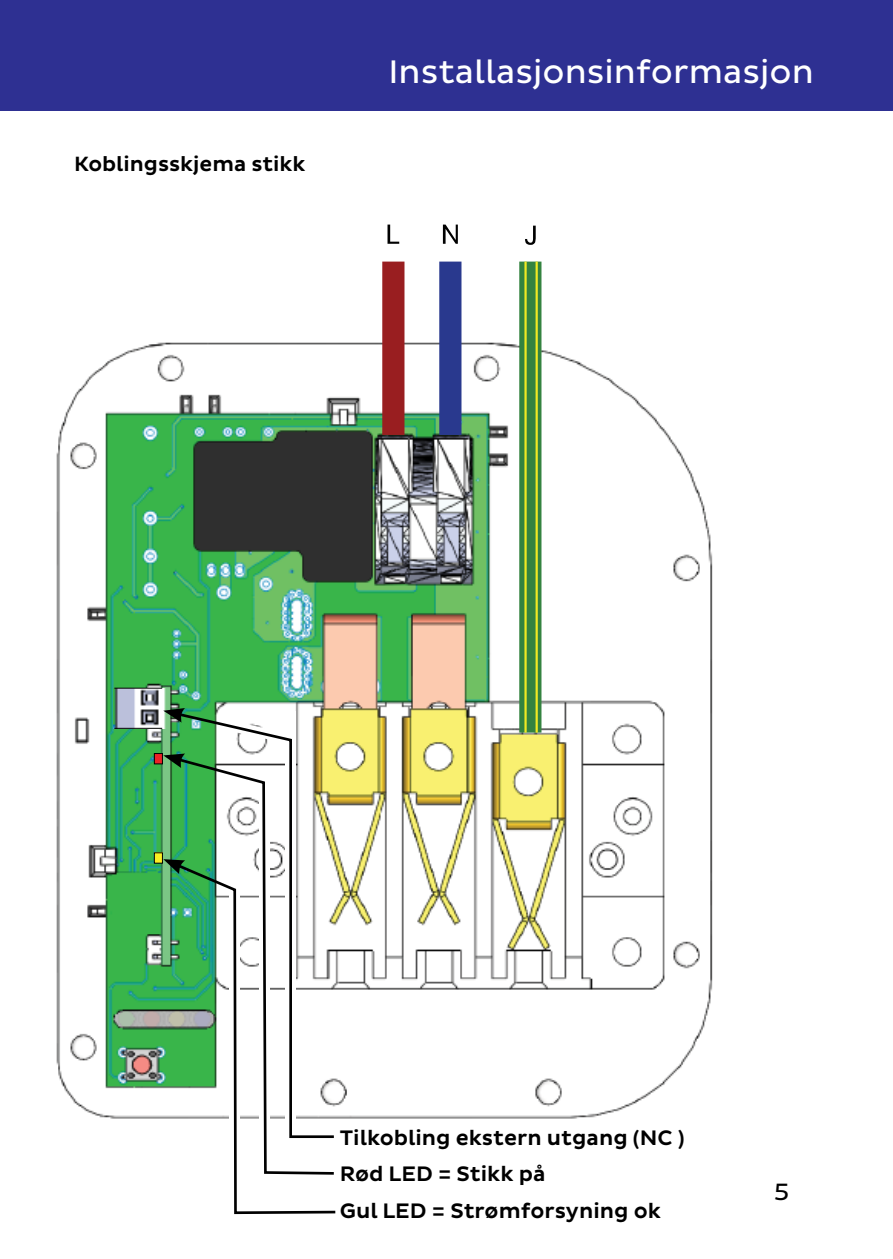
<style>
.page{position:relative;width:893px;height:1259px;background:#fff}
.page>*{position:absolute;margin:0;border:0;box-sizing:border-box;transform-origin:0 0}
.t1{font:33.3px "Pluto Sans";color:#fff}
.t2{font:24px "Pluto Sans";color:#000}
.t3{font:500 21.3px "Pluto Sans";color:#000}
.t4{font:500 21px "Pluto Sans";color:#000}
</style>
<div class="page">
<div style="left:0;top:0;width:893px;height:110px;background:#2e3092"></div>
<img style="left:56px;top:287px;width:657px;height:832px">
<img style="left:113px;top:688px;width:53px;height:40px">
<svg style="left:443px;top:225px;width:15px;height:19px"></svg>
<svg style="left:525px;top:226px;width:11px;height:19px"></svg>
<svg style="left:387px;top:225px;width:12px;height:19px"></svg>
<div style="left:382px;top:261px;width:22px;height:174px;background:#991e20"></div>
<div style="left:439px;top:261px;width:22px;height:174px;background:#29398e"></div>
<div style="left:519px;top:261px;width:22px;height:471px;background:#348340"></div>
<hr style="left:524px;top:261px;width:3px;height:471px;background:#f0e923">
<hr style="left:536px;top:261px;width:2px;height:471px;background:#f0e923">
<hr style="left:114px;top:728px;width:48px;height:1px;background:#010101">
<hr style="left:114px;top:687px;width:48px;height:1px;background:#010101">
<div style="left:154px;top:753px;width:8px;height:11px;background:#ec2227"></div>
<div style="left:154px;top:753px;width:9px;height:11px;border:1px solid #010101"></div>
<div style="left:154px;top:853px;width:8px;height:10px;background:#fcee23"></div>
<div style="left:154px;top:852px;width:9px;height:11px;border:1px solid #010101"></div>
<svg style="left:174px;top:862px;width:164px;height:353px"></svg>
<svg style="left:163px;top:859px;width:12px;height:15px"></svg>
<svg style="left:175px;top:768px;width:161px;height:408px"></svg>
<svg style="left:163px;top:753px;width:13px;height:15px"></svg>
<svg style="left:176px;top:711px;width:160px;height:428px"></svg>
<svg style="left:163px;top:708px;width:22px;height:14px"></svg>
<p class="t4" style="left:74px;top:152px;width:233px">Koblingsskjema stikk</p>
<h1 class="t1" style="left:388px;top:53px;width:427px">Installasjonsinformasjon</h1>
<p class="t3" style="left:340px;top:1125px;width:346px">Tilkobling ekstern utgang (NC )</p>
<p class="t3" style="left:340px;top:1162px;width:207px">Rød LED = Stikk på</p>
<p class="t3" style="left:340px;top:1198px;width:323px">Gul LED = Strømforsyning ok</p>
<p class="t2" style="left:774px;top:1178px;width:17px">5</p>
</div>
